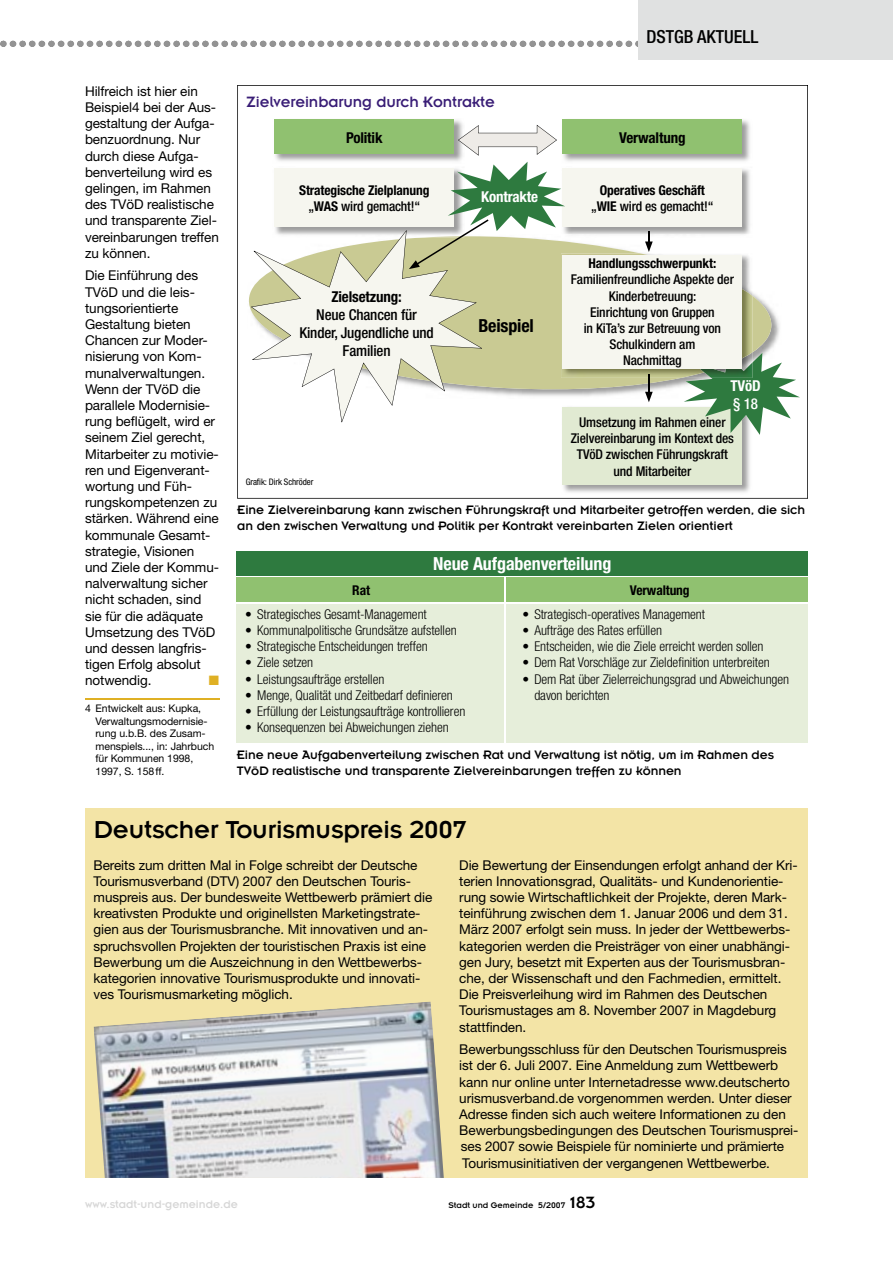
<style>
.page{position:relative;width:893px;height:1263px;background:#fff}
.page>*{position:absolute;margin:0;border:0;box-sizing:border-box;transform-origin:0 0}
.t1{font:27px "Insignia";letter-spacing:-.005em;color:#000}
.t2{font:700 condensed 18px "Helvetica Neue";letter-spacing:-.005em;color:#fff}
.t3{font:500 condensed 18px "Helvetica Neue";color:#000}
.t4{font:700 condensed 18px "Helvetica Neue";letter-spacing:-.01em;color:#000}
.t5{font:16.5px "Insignia";letter-spacing:-.005em;color:#391d76}
.t6{font:500 condensed 15px/18px "Helvetica Neue";letter-spacing:-.01em;color:#000;text-align:center}
.t7{font:700 condensed 15px "Helvetica Neue";letter-spacing:-.01em;color:#000}
.t8{font:700 condensed 15px "Helvetica Neue";letter-spacing:-.01em;color:#fff}
.t9{font:500 condensed 15px "Helvetica Neue";color:#fff}
.t10{font:13.5px/16.2px "Helvetica Neue";letter-spacing:-.005em;color:#000}
.t11{font:300 condensed 13.5px/16.2px "Helvetica Neue";letter-spacing:-.005em;color:#000}
.t12{font:13.5px/16.2px "Insignia";letter-spacing:-.005em;color:#000}
.t13{font:500 condensed 13.5px/16.2px "Helvetica Neue";letter-spacing:-.01em;color:#000;text-align:center}
.t14{font:700 condensed 13.5px/16.2px "Helvetica Neue";letter-spacing:-.01em;color:#000;text-align:center}
.t15{font:12px "Insignia";color:#d6d6d6}
.t16{font:10.5px/12.6px "Helvetica Neue";letter-spacing:-.005em;color:#000}
.t17{font:9px "Insignia";color:#000}
.t18{font:condensed 9px "Helvetica Neue";letter-spacing:-.01em;color:#000}
.s1{font-weight:500}
.s2{font-size:18px}
</style>
<div class="page">
<svg style="left:0;top:41px;width:638px;height:6px"></svg>
<div style="left:638px;top:0;width:255px;height:60px;background:#e0e1e1"></div>
<img style="left:565px;top:309px;width:215px;height:87px">
<svg style="left:249px;top:241px;width:523px;height:150px"></svg>
<img style="left:274px;top:119px;width:189px;height:42px">
<div style="left:274px;top:120px;width:180px;height:34px;background:#90c170"></div>
<img style="left:562px;top:119px;width:188px;height:43px">
<div style="left:563px;top:120px;width:179px;height:34px;background:#90c170"></div>
<img style="left:565px;top:168px;width:185px;height:67px">
<div style="left:563px;top:168px;width:179px;height:59px;background:#f6f6ef"></div>
<svg style="left:458px;top:125px;width:99px;height:31px"></svg>
<img style="left:562px;top:422px;width:188px;height:71px">
<div style="left:563px;top:407px;width:179px;height:78px;background:#e1ead2"></div>
<svg style="left:684px;top:353px;width:116px;height:82px"></svg>
<img style="left:565px;top:253px;width:187px;height:125px">
<img style="left:692px;top:355px;width:60px;height:23px">
<div style="left:563px;top:255px;width:179px;height:113px;background:#f6f6ef"></div>
<svg style="left:251px;top:162px;width:314px;height:260px"></svg>
<svg style="left:645px;top:231px;width:8px;height:21px"></svg>
<hr style="left:648px;top:374px;width:2px;height:20px;background:#000">
<svg style="left:645px;top:392px;width:8px;height:10px"></svg>
<hr style="left:237px;top:85px;width:1px;height:413px;background:#000">
<hr style="left:238px;top:498px;width:569px;height:1px;background:#000">
<hr style="left:807px;top:85px;width:1px;height:413px;background:#000">
<hr style="left:238px;top:85px;width:569px;height:1px;background:#000">
<div style="left:237px;top:604px;width:571px;height:139px;background:#e6eeda"></div>
<div style="left:237px;top:551px;width:571px;height:24px;background:#2e7a3f"></div>
<div style="left:237px;top:577px;width:571px;height:24px;background:#90c170"></div>
<hr style="left:504px;top:577px;width:1px;height:168px;background:#fff">
<hr style="left:85px;top:698px;width:135px;height:1px;background:#dfb024">
<div style="left:85px;top:808px;width:723px;height:370px;background:#f3e4a6"></div>
<img style="left:94px;top:1001px;width:350px;height:177px">
<p class="t10" style="left:85px;top:83px;width:135px">Hilfreich ist hier ein<br>Beispiel4 bei der Aus&shy;gestaltung der Aufga&shy;benzuordnung. Nur durch diese Aufga&shy;benverteilung wird es gelingen, im Rahmen des TVöD realistische und transparente Ziel&shy;vereinbarungen treffen zu können.</p>
<p class="t10" style="left:85px;top:267px;width:136px">Die Einführung des<br>TVöD und die leis&shy;tungsorientierte<br>Gestaltung bieten<br>Chancen zur Moder&shy;nisierung von Kom&shy;munalverwaltungen.<br>Wenn der TVöD die parallele Modernisie&shy;rung beflügelt, wird er seinem Ziel gerecht,<br>Mitarbeiter zu motivie&shy;ren und Eigenverant&shy;wortung und Füh&shy;rungskompetenzen zu stärken. Während eine kommunale Gesamt&shy;strategie, Visionen und Ziele der Kommu&shy;nalverwaltung sicher nicht schaden, sind sie für die adäquate<br>Umsetzung des TVöD und dessen langfris&shy;tigen Erfolg absolut notwendig.</p>
<p class="t16" style="left:96px;top:702px;width:120px;text-indent:-10px">4 Entwickelt aus: Kupka,<br>Verwaltungsmodernisie&shy;rung u.b.B. des Zusam&shy;menspiels..., in: Jahrbuch für Kommunen 1998,<br>1997, S. 158 ff.</p>
<p class="t5" style="left:246px;top:93px;width:250px">Zielvereinbarung durch Kontrakte</p>
<h2 class="t3" style="left:646px;top:25px;width:113px">DSTGB AKTUELL</h2>
<p class="t7" style="left:346px;top:128px;width:38px">Politik</p>
<p class="t7" style="left:619px;top:128px;width:68px">Verwaltung</p>
<p class="t14" style="left:299px;top:182px;width:132px">Strategische Zielplanung <span class="s1">„</span>WAS <span class="s1">wird gemacht!“</span></p>
<p class="t14" style="left:591px;top:182px;width:124px">Operatives Geschäft <span class="s1">„</span>WIE <span class="s1">wird es gemacht!“</span></p>
<p class="t8" style="left:481px;top:188px;width:59px">Kontrakte</p>
<p class="t7" style="left:331px;top:287px;width:72px">Zielsetzung:</p>
<p class="t6" style="left:299px;top:305px;width:136px">Neue Chancen für<br>Kinder, Jugendliche und<br>Familien</p>
<p class="t18" style="left:246px;top:477px;width:69px">Grafik: Dirk Schröder</p>
<h2 class="t4" style="left:478px;top:315px;width:57px">Beispiel</h2>
<p class="t14" style="left:588px;top:255px;width:129px">Handlungsschwerpunkt:</p>
<p class="t13" style="left:571px;top:271px;width:165px">Familienfreundliche Aspekte der<br>Kinderbetreuung:<br>Einrichtung von Gruppen<br>in KiTa’s zur Betreuung von<br>Schulkindern am<br>Nachmittag</p>
<p class="t8" style="left:730px;top:376px;width:32px">TVöD</p>
<p class="t9" style="left:733px;top:394px;width:26px">§ 18</p>
<p class="t13" style="left:571px;top:414px;width:165px">Umsetzung im Rahmen einer<br>Zielvereinbarung im Kontext des<br>TVöD zwischen Führungskraft und Mitarbeiter</p>
<p class="t12" style="left:237px;top:502px;width:569px">Eine Zielvereinbarung kann zwischen Führungskraft und Mitarbeiter getroffen werden, die sich an den zwischen Verwaltung und Politik per Kontrakt vereinbarten Zielen orientiert</p>
<h2 class="t2" style="left:433px;top:553px;width:180px">Neue Aufgabenverteilung</h2>
<p class="t14" style="left:352px;top:582px;width:19px">Rat</p>
<p class="t14" style="left:630px;top:582px;width:61px">Verwaltung</p>
<p class="t11" style="left:245px;top:606px;width:183px">• Strategisches Gesamt-Management</p>
<p class="t11" style="left:245px;top:622px;width:213px">• Kommunalpolitische Grundsätze aufstellen</p>
<p class="t11" style="left:245px;top:638px;width:184px">• Strategische Entscheidungen treffen</p>
<p class="t11" style="left:245px;top:654px;width:69px">• Ziele setzen</p>
<p class="t11" style="left:245px;top:671px;width:141px">• Leistungsaufträge erstellen</p>
<p class="t11" style="left:245px;top:687px;width:209px">• Menge, Qualität und Zeitbedarf definieren</p>
<p class="t11" style="left:245px;top:703px;width:222px">• Erfüllung der Leistungsaufträge kontrollieren</p>
<p class="t11" style="left:245px;top:719px;width:205px">• Konsequenzen bei Abweichungen ziehen</p>
<p class="t11" style="left:522px;top:606px;width:184px">• Strategisch-operatives Management</p>
<p class="t11" style="left:522px;top:622px;width:141px">• Aufträge des Rates erfüllen</p>
<p class="t11" style="left:522px;top:638px;width:243px">• Entscheiden, wie die Ziele erreicht werden sollen</p>
<p class="t11" style="left:522px;top:654px;width:249px">• Dem Rat Vorschläge zur Zieldefinition unterbreiten</p>
<p class="t11" style="left:534px;top:671px;width:256px;text-indent:-12px">• Dem Rat über Zielerreichungsgrad und Abweichungen davon berichten</p>
<p class="t12" style="left:237px;top:747px;width:539px">Eine neue Aufgabenverteilung zwischen Rat und Verwaltung ist nötig, um im Rahmen des<br>TVöD realistische und transparente Zielvereinbarungen treffen zu können</p>
<h1 class="t1" style="left:94px;top:816px;width:374px">Deutscher Tourismuspreis 2007</h1>
<p class="t10" style="left:94px;top:856px;width:340px">Bereits zum dritten Mal in Folge schreibt der Deutsche Tourismusverband (DTV) 2007 den Deutschen Touris&shy;muspreis aus. Der bundesweite Wettbewerb prämiert die kreativsten Produkte und originellsten Marketingstrate&shy;gien aus der Tourismusbranche. Mit innovativen und an&shy;spruchsvollen Projekten der touristischen Praxis ist eine Bewerbung um die Auszeichnung in den Wettbewerbs&shy;kategorien innovative Tourismusprodukte und innovati&shy;ves Tourismusmarketing möglich.</p>
<p class="t10" style="left:459px;top:856px;width:340px">Die Bewertung der Einsendungen erfolgt anhand der Kri&shy;terien Innovationsgrad, Qualitäts- und Kundenorientie&shy;rung sowie Wirtschaftlichkeit der Projekte, deren Mark&shy;teinführung zwischen dem 1. Januar 2006 und dem 31.<br>März 2007 erfolgt sein muss. In jeder der Wettbewerbs&shy;kategorien werden die Preisträger von einer unabhängi&shy;gen Jury, besetzt mit Experten aus der Tourismusbran&shy;che, der Wissenschaft und den Fachmedien, ermittelt.<br>Die Preisverleihung wird im Rahmen des Deutschen Tourismustages am 8. November 2007 in Magdeburg stattfinden.</p>
<p class="t10" style="left:459px;top:1041px;width:341px">Bewerbungsschluss für den Deutschen Tourismuspreis ist der 6. Juli 2007. Eine Anmeldung zum Wettbewerb kann nur online unter Internetadresse www.deutscherto urismusverband.de vorgenommen werden. Unter dieser Adresse finden sich auch weitere Informationen zu den Bewerbungsbedingungen des Deutschen Tourismusprei&shy;ses 2007 sowie Beispiele für nominierte und prämierte Tourismusinitiativen der vergangenen Wettbewerbe.</p>
<p class="t15" style="left:85px;top:1198px;width:154px">www.stadt-und-gemeinde.de</p>
<p class="t17" style="left:448px;top:1200px;width:149px">Stadt und Gemeinde 5/2007 <span class="s2">183</span></p>
</div>
